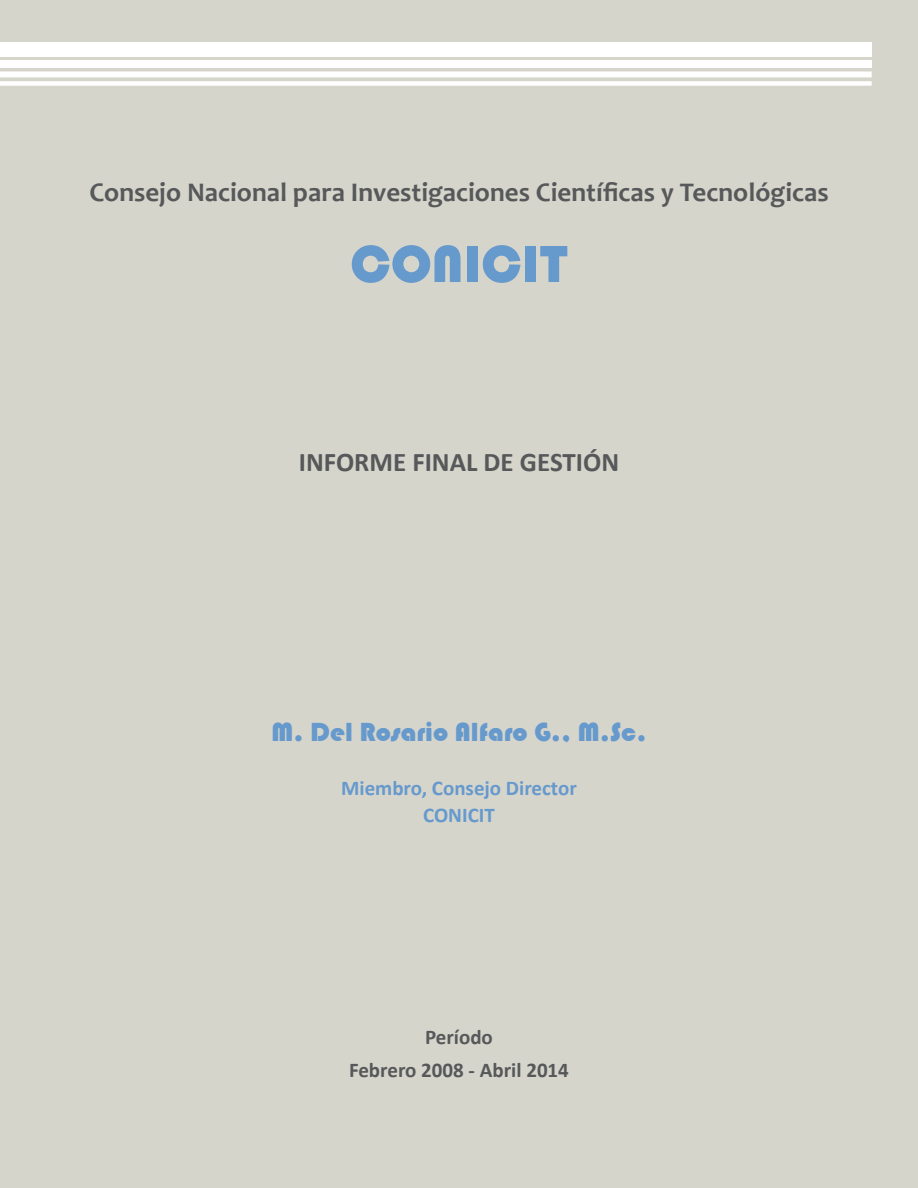
<style>
.page{position:relative;width:918px;height:1188px;background:#d6d5cc}
.page>*{position:absolute;margin:0;border:0;box-sizing:border-box;transform-origin:0 0}
.t1{font:54px "Bauhaus 93";color:#69c}
.t2{font:700 27px "Candara";color:#57585a}
.t3{font:27px "Bauhaus 93";color:#69c}
.t4{font:700 27px "Calibri";color:#57585a}
.t5{font:700 21px/27px "Calibri";color:#69c;text-align:center}
.t6{font:700 21px/33px "Calibri";color:#57585a;text-align:center}
</style>
<div class="page">
<div style="left:0;top:43px;width:872px;height:14px;background:#fff"></div>
<div style="left:0;top:60px;width:872px;height:8px;background:#fff"></div>
<div style="left:0;top:71px;width:872px;height:6px;background:#fff"></div>
<div style="left:0;top:81px;width:872px;height:5px;background:#fff"></div>
<p class="t2" style="left:89px;top:175px;width:741px">Consejo Nacional para Investigaciones Científicas y Tecnológicas</p>
<h1 class="t1" style="left:350px;top:233px;width:219px">CONICIT</h1>
<p class="t4" style="left:299px;top:445px;width:322px">INFORME FINAL DE GESTIÓN</p>
<p class="t3" style="left:271px;top:717px;width:377px">M. Del Rosario Alfaro G., M.Sc.</p>
<p class="t5" style="left:341px;top:775px;width:237px">Miembro, Consejo Director<br>CONICIT</p>
<p class="t6" style="left:349px;top:1021px;width:221px">Período<br>Febrero 2008 - Abril 2014</p>
</div>
